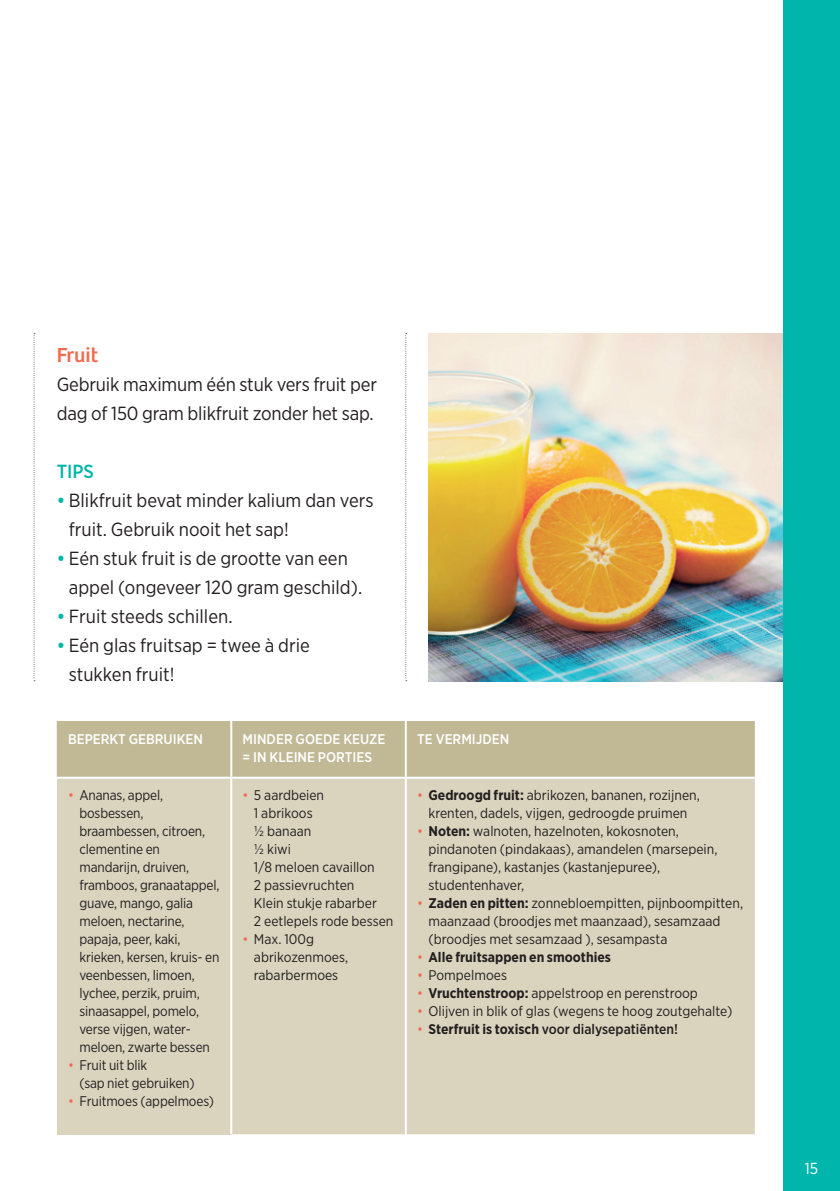
<style>
.page{position:relative;width:840px;height:1191px;background:#fff}
.page>*{position:absolute;margin:0;border:0;box-sizing:border-box;transform-origin:0 0}
.t1{font:21px "Bree";color:#f26a4f}
.t2{font:19px/29px "Gotham Narrow";color:#231f20}
.t3{font:500 19px "Gotham Narrow";color:#00b5ab}
.t4{font:16px "Gotham Narrow";color:#fff}
.t5{font:14px/18px "Gotham Narrow";color:#231f20}
.t6{font:500 14px/18px "Gotham Narrow";color:#fff}
.t7{font:500 14px "Gotham Narrow";color:#231f20}
.t8{font:700 14px "Gotham Narrow";color:#231f20}
.s1{font-weight:500;color:#00b5ab}
.s2{color:#f26a4f}
.s3{font-weight:700}
.s4{font-weight:400;color:#f26a4f}
</style>
<div class="page">
<img style="left:428px;top:333px;width:354px;height:348px">
<div style="left:782px;top:0;width:57px;height:1191px;background:#00b5ab"></div>
<svg style="left:34px;top:333px;width:1px;height:348px"></svg>
<svg style="left:405px;top:333px;width:1px;height:348px"></svg>
<div style="left:57px;top:721px;width:697px;height:55px;background:#c1b996"></div>
<div style="left:57px;top:777px;width:174px;height:357px;background:#dad4be"></div>
<div style="left:232px;top:778px;width:522px;height:356px;background:#dad4be"></div>
<hr style="left:230px;top:721px;width:2px;height:55px;background:#fff">
<hr style="left:404px;top:721px;width:2px;height:55px;background:#fff">
<hr style="left:404px;top:778px;width:2px;height:356px;background:#fff">
<hr style="left:57px;top:776px;width:174px;height:2px;background:#fff">
<hr style="left:230px;top:778px;width:2px;height:356px;background:#fff">
<h1 class="t1" style="left:57px;top:343px;width:43px">Fruit</h1>
<h2 class="t2" style="left:57px;top:369px;width:321px">Gebruik maximum één stuk vers fruit per dag of 150 gram blikfruit zonder het sap.</h2>
<h2 class="t3" style="left:57px;top:459px;width:39px">TIPS</h2>
<h2 class="t2" style="left:69px;top:485px;width:306px;text-indent:-12px"><span class="s1">•</span> Blikfruit bevat minder kalium dan vers fruit. Gebruik nooit het sap!</h2>
<h2 class="t2" style="left:69px;top:543px;width:295px;text-indent:-12px"><span class="s1">•</span> Eén stuk fruit is de grootte van een appel (ongeveer 120 gram geschild).</h2>
<h2 class="t2" style="left:57px;top:601px;width:177px"><span class="s1">•</span> Fruit steeds schillen.</h2>
<h2 class="t2" style="left:69px;top:630px;width:242px;text-indent:-12px"><span class="s1">•</span> Eén glas fruitsap = twee à drie stukken fruit!</h2>
<p class="t6" style="left:68px;top:729px;width:136px">BEPERKT GEBRUIKEN</p>
<p class="t6" style="left:242px;top:729px;width:144px">MINDER GOEDE KEUZE = IN KLEINE PORTIES</p>
<p class="t6" style="left:417px;top:729px;width:94px">TE VERMIJDEN</p>
<p class="t5" style="left:79px;top:786px;width:141px;text-indent:-11px"><span class="s2">•</span> Ananas, appel, bosbessen, braambessen, citroen, clementine en mandarijn, druiven, framboos, granaatappel, guave, mango, galia meloen, nectarine, papaja, peer, kaki, krieken, kersen, kruis- en veenbessen, limoen, lychee, perzik, pruim, sinaasappel, pomelo, verse vijgen, water&shy;meloen, zwarte bessen</p>
<p class="t5" style="left:79px;top:1056px;width:117px;text-indent:-11px"><span class="s2">•</span> Fruit uit blik<br>(sap niet gebruiken)</p>
<p class="t5" style="left:68px;top:1092px;width:147px"><span class="s2">•</span> Fruitmoes (appelmoes)</p>
<p class="t5" style="left:417px;top:786px;width:284px;text-align:center"><span class="s2">•</span> <span class="s3">Gedroogd fruit:</span> abrikozen, bananen, rozijnen, krenten, dadels, vijgen, gedroogde pruimen</p>
<p class="t5" style="left:428px;top:822px;width:290px;text-indent:-11px"><span class="s2">•</span> <span class="s3">Noten:</span> walnoten, hazelnoten, kokosnoten, pindanoten (pindakaas), amandelen (marsepein, frangipane), kastanjes (kastanjepuree), studentenhaver,</p>
<p class="t5" style="left:428px;top:894px;width:316px;text-indent:-11px"><span class="s2">•</span> <span class="s3">Zaden en pitten:</span> zonnebloempitten, pijnboompitten, maanzaad (broodjes met maanzaad), sesamzaad (broodjes met sesamzaad ), sesampasta</p>
<p class="t8" style="left:417px;top:948px;width:195px"><span class="s4">•</span> Alle fruitsappen en smoothies</p>
<p class="t5" style="left:417px;top:966px;width:91px"><span class="s2">•</span> Pompelmoes</p>
<p class="t5" style="left:417px;top:984px;width:282px"><span class="s2">•</span> <span class="s3">Vruchtenstroop:</span> appelstroop en perenstroop</p>
<p class="t5" style="left:417px;top:1002px;width:316px"><span class="s2">•</span> Olijven in blik of glas (wegens te hoog zoutgehalte)</p>
<p class="t7" style="left:417px;top:1020px;width:262px"><span class="s4">•</span> <span class="s3">Sterfruit is toxisch</span> voor dialysepatiënten!</p>
<p class="t5" style="left:254px;top:786px;width:141px;text-indent:-11px"><span class="s2">•</span> 5 aardbeien<br>1 abrikoos<br>½ banaan<br>½ kiwi<br>1/8 meloen cavaillon<br>2 passievruchten<br>Klein stukje rabarber<br>2 eetlepels rode bessen</p>
<p class="t5" style="left:254px;top:930px;width:96px;text-indent:-11px"><span class="s2">•</span> Max. 100g abrikozenmoes, rabarbermoes</p>
<p class="t4" style="left:804px;top:1158px;width:15px">15</p>
</div>
